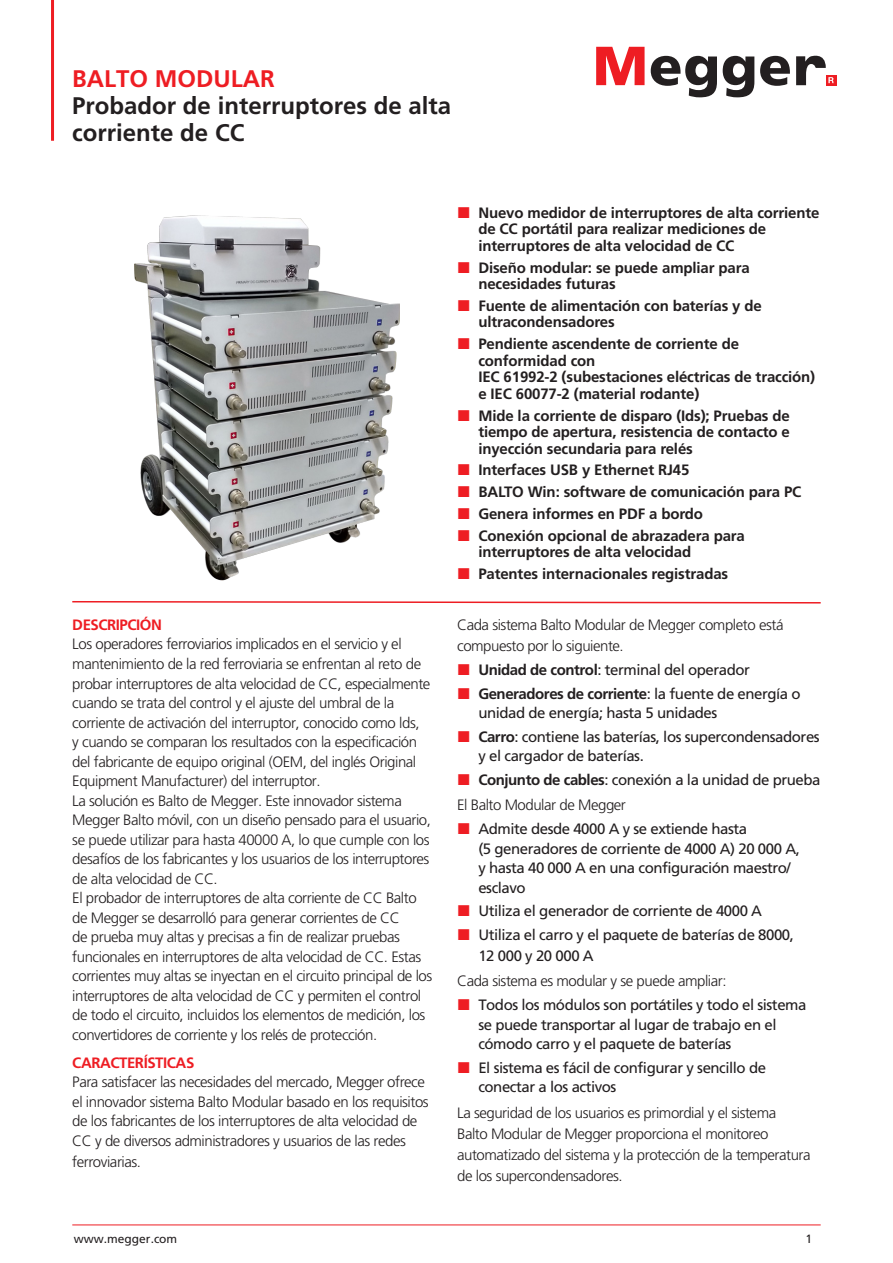
<style>
.page{position:relative;width:893px;height:1263px;background:#fff}
.page>*{position:absolute;margin:0;border:0;box-sizing:border-box;transform-origin:0 0}
.Product_Description{font:700 24px/27px "Frutiger LT Pro";color:#231f20}
.Product_Name{font:700 24px "Frutiger LT Pro";color:#ee1d23}
.t1{font:300 15px/19.5px "Frutiger LT Std";letter-spacing:-.03em;color:#231f20}
.t2{font:700 15px/16.5px "Frutiger LT Pro";letter-spacing:-.01em;color:#231f20}
.t3{font:15px/19.5px "Frutiger LT Pro";letter-spacing:-.03em;color:#231f20}
.Body{font:300 15px/21px "Frutiger LT Pro";letter-spacing:-.03em;color:#231f20}
.Body_Header{font:700 15px "Frutiger LT Pro";letter-spacing:-.03em;color:#ee1d23}
.t4{font:12px "Frutiger LT Pro";color:#231f20}
.s1{font-weight:700}
</style>
<div class="page">
<hr style="left:72px;top:1225px;width:749px;height:1px;background:#ee1d23">
<hr style="left:51px;top:0;width:3px;height:141px;background:#ee1d23">
<svg style="left:596px;top:47px;width:49px;height:38px"></svg>
<svg style="left:651px;top:56px;width:66px;height:41px"></svg>
<svg style="left:723px;top:56px;width:31px;height:41px"></svg>
<svg style="left:760px;top:56px;width:30px;height:30px"></svg>
<div style="left:826px;top:75px;width:10px;height:10px;background:#ee1d23"></div>
<svg style="left:796px;top:55px;width:38px;height:30px"></svg>
<svg style="left:72px;top:601px;width:749px;height:3px"></svg>
<img style="left:134px;top:215px;width:266px;height:365px">
<p class="Product_Name" style="left:72px;top:64px;width:204px">BALTO MODULAR</p>
<p class="Product_Description" style="left:72px;top:92px;width:380px">Probador de interruptores de alta corriente de CC</p>
<p class="t2" style="left:478px;top:204px;width:343px">Nuevo medidor de interruptores de alta corriente de CC portátil para realizar mediciones de interruptores de alta velocidad de CC</p>
<p class="t2" style="left:478px;top:259px;width:273px">Diseño modular: se puede ampliar para necesidades futuras</p>
<p class="t2" style="left:478px;top:298px;width:285px">Fuente de alimentación con baterías y de ultracondensadores</p>
<p class="t2" style="left:478px;top:336px;width:338px">Pendiente ascendente de corriente de conformidad con<br>IEC 61992-2 (subestaciones eléctricas de tracción) e IEC 60077-2 (material rodante)</p>
<p class="t2" style="left:478px;top:407px;width:313px;text-align:justify">Mide la corriente de disparo (Ids); Pruebas de tiempo de apertura, resistencia de contacto e inyección secundaria para relés</p>
<p class="t2" style="left:478px;top:462px;width:212px">Interfaces USB y Ethernet RJ45</p>
<p class="t2" style="left:478px;top:484px;width:324px">BALTO Win: software de comunicación para PC</p>
<p class="t2" style="left:478px;top:506px;width:226px">Genera informes en PDF a bordo</p>
<p class="t2" style="left:478px;top:527px;width:268px">Conexión opcional de abrazadera para interruptores de alta velocidad</p>
<p class="t2" style="left:478px;top:566px;width:251px">Patentes internacionales registradas</p>
<p class="Body_Header" style="left:72px;top:616px;width:91px">DESCRIPCIÓN</p>
<p class="t1" style="left:72px;top:635px;width:360px">Los operadores ferroviarios implicados en el servicio y el mantenimiento de la red ferroviaria se enfrentan al reto de probar interruptores de alta velocidad de CC, especialmente cuando se trata del control y el ajuste del umbral de la corriente de activación del interruptor, conocido como lds,<br>y cuando se comparan los resultados con la especificación del fabricante de equipo original (OEM, del inglés Original Equipment Manufacturer) del interruptor.</p>
<p class="t1" style="left:72px;top:791px;width:360px">La solución es Balto de Megger. Este innovador sistema Megger Balto móvil, con un diseño pensado para el usuario, se puede utilizar para hasta 40000 A, lo que cumple con los desafíos de los fabricantes y los usuarios de los interruptores de alta velocidad de CC.</p>
<p class="t1" style="left:72px;top:888px;width:361px">El probador de interruptores de alta corriente de CC Balto de Megger se desarrolló para generar corrientes de CC<br>de prueba muy altas y precisas a fin de realizar pruebas funcionales en interruptores de alta velocidad de CC. Estas corrientes muy altas se inyectan en el circuito principal de los interruptores de alta velocidad de CC y permiten el control de todo el circuito, incluidos los elementos de medición, los convertidores de corriente y los relés de protección.</p>
<p class="Body_Header" style="left:72px;top:1053px;width:124px">CARACTERÍSTICAS</p>
<p class="Body" style="left:72px;top:1072px;width:358px;line-height:19.5px">Para satisfacer las necesidades del mercado, Megger ofrece el innovador sistema Balto Modular basado en los requisitos de los fabricantes de los interruptores de alta velocidad de CC y de diversos administradores y usuarios de las redes</p>
<p class="Body" style="left:72px;top:1151px;width:70px">ferroviarias.</p>
<p class="Body" style="left:457px;top:614px;width:328px">Cada sistema Balto Modular de Megger completo está compuesto por lo siguiente.</p>
<p class="t3" style="left:478px;top:660px;width:273px"><span class="s1">Unidad de control</span>: terminal del operador</p>
<p class="t3" style="left:478px;top:684px;width:324px"><span class="s1">Generadores de corriente</span>: la fuente de energía o unidad de energía; hasta 5 unidades</p>
<p class="t3" style="left:478px;top:727px;width:343px"><span class="s1">Carro</span>: contiene las baterías, los supercondensadores y el cargador de baterías.</p>
<p class="t3" style="left:478px;top:770px;width:344px"><span class="s1">Conjunto de cables</span>: conexión a la unidad de prueba</p>
<p class="Body" style="left:457px;top:795px;width:170px">El Balto Modular de Megger</p>
<p class="t3" style="left:478px;top:819px;width:323px">Admite desde 4000 A y se extiende hasta<br>(5 generadores de corriente de 4000 A) 20 000 A, y hasta 40 000 A en una configuración maestro/ esclavo</p>
<p class="t3" style="left:478px;top:901px;width:285px">Utiliza el generador de corriente de 4000 A</p>
<p class="t3" style="left:478px;top:924px;width:317px;line-height:21px">Utiliza el carro y el paquete de baterías de 8000,<br>12 000 y 20 000 A</p>
<p class="Body" style="left:457px;top:971px;width:271px">Cada sistema es modular y se puede ampliar:</p>
<p class="t3" style="left:478px;top:995px;width:330px">Todos los módulos son portátiles y todo el sistema se puede transportar al lugar de trabajo en el cómodo carro y el paquete de baterías</p>
<p class="t3" style="left:478px;top:1058px;width:289px">El sistema es fácil de configurar y sencillo de conectar a los activos</p>
<p class="Body" style="left:457px;top:1102px;width:355px">La seguridad de los usuarios es primordial y el sistema Balto Modular de Megger proporciona el monitoreo automatizado del sistema y la protección de la temperatura de los supercondensadores.</p>
<p class="t4" style="left:74px;top:1231px;width:105px">www.megger.com</p>
<p class="t4" style="left:805px;top:1231px;width:8px">1</p>
</div>
